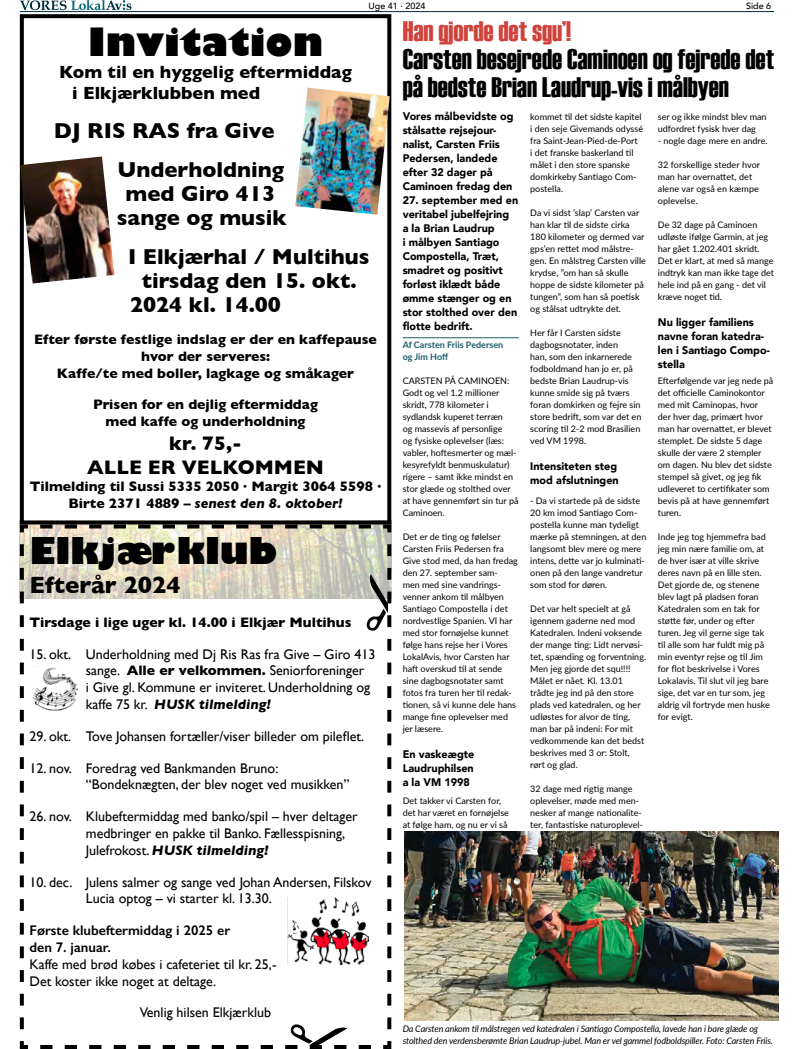
<style>
.page{position:relative;width:794px;height:1049px;background:#fff}
.page>*{position:absolute;margin:0;border:0;box-sizing:border-box;transform-origin:0 0}
.t1{font:800 38px "Gill Sans";color:#000}
.t2{font:800 36px "Gill Sans";color:#000}
.t3{font:28.1px/28px "Haettenschweiler";color:#000}
.t4{font:28.1px "Haettenschweiler";color:#d0433d}
.t5{font:700 24px "Gill Sans";color:#000}
.t6{font:700 22px/39px "Gill Sans";color:#000}
.t7{font:700 20px/24px "Gill Sans";color:#000;text-align:center}
.t8{font:700 18px/21.6px "Gill Sans";color:#000}
.t9{font:14px/16.8px "Gill Sans";color:#000}
.t10{font:700 14px/16.8px "Gill Sans";color:#000;text-align:center}
.t11{font:600 14px/16.8px "Gill Sans";color:#000}
.t12{font:900 11px/14px "Avenir";color:#000}
.t13{font:9px/12px "Lato";color:#000}
.t14{font:italic 9px/12px "Lato";letter-spacing:-.015em;color:#000}
.t15{font:700 9px/12px "Lato";color:#1e5e69}
.t16{font:500 9px "Avenir";color:#000}
.s1{font-style:italic}
.s2{font-weight:700}
.s3{font-weight:700;font-style:italic}
</style>
<div class="page">
<svg style="left:20px;top:0;width:111px;height:10px"></svg>
<hr style="left:20px;top:11px;width:754px;height:1px;background:#002a3e">
<div style="left:20px;top:14px;width:371px;height:510px;border:4px solid #000"></div>
<img style="left:295px;top:88px;width:95px;height:127px">
<img style="left:20px;top:156px;width:94px;height:127px">
<svg style="left:19px;top:522px;width:373px;height:527px"></svg>
<svg style="left:40px;top:538px;width:351px;height:511px"></svg>
<hr style="left:403px;top:337px;width:116px;height:1px;background:#1e5e69">
<img style="left:404px;top:831px;width:374px;height:189px">
<p class="t16" style="left:368px;top:-2px;width:58px">Uge 41 · 2024</p>
<p class="t16" style="left:746px;top:-2px;width:27px">Side 6</p>
<h1 class="t1" style="left:88px;top:12px;width:237px">Invitation</h1>
<h3 class="t8" style="left:72px;top:60px;width:281px;text-indent:-13px">Kom til en hyggelig eftermiddag i Elkjærklubben med</h3>
<h3 class="t6" style="left:117px;top:111px;width:168px;text-indent:-63px">DJ RIS RAS fra Give<br>Underholdning</h3>
<h3 class="t6" style="left:117px;top:181px;width:171px;line-height:24px;text-align:center">med Giro 413 sange og musik</h3>
<h3 class="t6" style="left:128px;top:237px;width:243px">I Elkjærhal / Multihus</h3>
<h3 class="t6" style="left:142px;top:261px;width:217px">tirsdag den 15. okt.</h3>
<h3 class="t6" style="left:130px;top:285px;width:152px">2024 kl. 14.00</h3>
<h3 class="t10" style="left:34px;top:331px;width:344px">Efter første festlige indslag er der en kaffepause hvor der serveres:<br>Kaffe/te med boller, lagkage og småkager</h3>
<h3 class="t10" style="left:93px;top:396px;width:226px">Prisen for en dejlig eftermiddag med kaffe og underholdning</h3>
<h3 class="t7" style="left:87px;top:431px;width:238px">kr. 75,-<br>ALLE ER VELKOMMEN</h3>
<h3 class="t10" style="left:30px;top:478px;width:353px">Tilmelding til Sussi 5335 2050 · Margit 3064 5598 ·<br>Birte 2371 4889 – <span class="s1">senest den 8. oktober!</span></h3>
<h2 class="t2" style="left:30px;top:523px;width:249px">Elkjærklub</h2>
<h3 class="t5" style="left:30px;top:566px;width:153px">Efterår 2024</h3>
<h3 class="t10" style="left:30px;top:613px;width:323px">Tirsdage i lige uger kl. 14.00 i Elkjær Multihus</h3>
<h3 class="t9" style="left:86px;top:645px;width:291px;text-indent:-56px">15. okt. Underholdning med Dj Ris Ras fra Give – Giro 413 sange. <span class="s2">Alle er velkommen.</span> Seniorforeninger<br>i Give gl. Kommune er inviteret. Underholdning og kaffe 75 kr. <span class="s3">HUSK tilmelding!</span></h3>
<h3 class="t9" style="left:30px;top:727px;width:336px">29. okt. Tove Johansen fortæller/viser billeder om pileflet.</h3>
<h3 class="t9" style="left:86px;top:759px;width:265px;text-indent:-56px">12. nov. Foredrag ved Bankmanden Bruno: “Bondeknægten, der blev noget ved musikken”</h3>
<h3 class="t9" style="left:86px;top:808px;width:273px;text-indent:-56px">26. nov. Klubeftermiddag med banko/spil – hver deltager medbringer en pakke til Banko. Fællesspisning,<br>Julefrokost. <span class="s3">HUSK tilmelding!</span></h3>
<h3 class="t9" style="left:86px;top:873px;width:287px;text-indent:-56px">10. dec. Julens salmer og sange ved Johan Andersen, Filskov<br>Lucia optog – vi starter kl. 13.30.</h3>
<h3 class="t11" style="left:30px;top:922px;width:202px">Første klubeftermiddag i 2025 er den 7. januar.</h3>
<h3 class="t9" style="left:30px;top:955px;width:248px">Kaffe med brød købes i cafeteriet til kr. 25,-<br>Det koster ikke noget at deltage.</h3>
<h3 class="t9" style="left:140px;top:1004px;width:133px">Venlig hilsen Elkjærklub</h3>
<h3 class="t4" style="left:403px;top:15px;width:170px">Han gjorde det sgu’!</h3>
<h3 class="t3" style="left:403px;top:44px;width:373px">Carsten besejrede Caminoen og fejrede det på bedste Brian Laudrup-vis i målbyen</h3>
<p class="t12" style="left:403px;top:109px;width:112px">Vores målbevidste og stålsatte rejsejour&shy;nalist, Carsten Friis<br>Pedersen, landede efter 32 dager på<br>Caminoen fredag den</p>
<p class="t12" style="left:403px;top:193px;width:117px">27. september med en veritabel jubelfejring<br>a la Brian Laudrup<br>i målbyen Santiago<br>Compostella, Træt, smadret og positivt forløst iklædt både ømme stænger og en stor stolthed over den flotte bedrift.</p>
<p class="t15" style="left:403px;top:338px;width:102px">Af Carsten Friis Pedersen og Jim Hoff</p>
<p class="t13" style="left:403px;top:374px;width:117px">CARSTEN PÅ CAMINOEN:<br>Godt og vel 1.2 millioner skridt, 778 kilometer i sydlandsk kuperet terræn<br>og massevis af personlige<br>og fysiske oplevelser (læs: vabler, hoftesmerter og mæl&shy;kesyrefyldt benmuskulatur) rigere – samt ikke mindst en stor glæde og stolthed over at have gennemført sin tur på<br>Caminoen.</p>
<p class="t13" style="left:403px;top:530px;width:117px">Det er de ting og følelser<br>Carsten Friis Pedersen fra<br>Give stod med, da han fredag den 27. september sam-<br>men med sine vandrings&shy;venner ankom til målbyen<br>Santiago Compostella i det nordvestlige Spanien. VI har med stor fornøjelse kunnet følge hans rejse her i Vores<br>LokalAvis, hvor Carsten har haft overskud til at sende sine dagbogsnotater samt fotos fra turen her til redak&shy;tionen, så vi kunne dele hans mange fine oplevelser med jer læsere.</p>
<p class="t12" style="left:403px;top:747px;width:73px;text-align:justify">En vaskeægte Laudruphilsen a la VM 1998</p>
<p class="t13" style="left:403px;top:794px;width:108px">Det takker vi Carsten for, det har været en fornøjelse at følge ham, og nu er vi så</p>
<p class="t13" style="left:530px;top:110px;width:114px">kommet til det sidste kapitel i den seje Givemands odyssé fra Saint-Jean-Pied-de-Port<br>i det franske baskerland til målet i den store spanske domkirkeby Santiago Com&shy;postella.</p>
<p class="t13" style="left:530px;top:206px;width:117px">Da vi sidst ’slap’ Carsten var han klar til de sidste cirka<br>180 kilometer og dermed var gps’en rettet mod målstre&shy;gen. En målstreg Carsten ville krydse, ”om han så skulle hoppe de sidste kilometer på tungen”, som han så poetisk og stålsat udtrykte det.</p>
<p class="t13" style="left:530px;top:326px;width:113px">Her får I Carsten sidste dagbogsnotater, inden<br>han, som den inkarnerede fodboldmand han jo er, på bedste Brian Laudrup-vis kunne smide sig på tværs foran domkirken og fejre sin store bedrift, som var det en scoring til 2-2 mod Brasilien ved VM 1998.</p>
<p class="t12" style="left:530px;top:459px;width:90px">Intensiteten steg mod afslutningen</p>
<p class="t13" style="left:530px;top:494px;width:118px">- Da vi startede på de sidste<br>20 km imod Santiago Com&shy;postella kunne man tydeligt mærke på stemningen, at den langsomt blev mere og mere intens, dette var jo kulminati&shy;onen på den lange vandretur som stod for døren.</p>
<p class="t13" style="left:530px;top:602px;width:117px">Det var helt specielt at gå igennem gaderne ned mod<br>Katedralen. Indeni voksende der mange ting: Lidt nervøsi&shy;tet, spænding og forventning.<br>Men jeg gjorde det squ!!!!<br>Målet er nået. Kl. 13.01 trådte jeg ind på den store plads ved katedralen, og her udløstes for alvor de ting, man bar på indeni: For mit vedkommende kan det bedst beskrives med 3 or: Stolt, rørt og glad.</p>
<p class="t13" style="left:530px;top:782px;width:114px">32 dage med rigtig mange oplevelser, møde med men&shy;nesker af mange nationalite&shy;ter, fantastiske naturoplevel-</p>
<p class="t13" style="left:658px;top:110px;width:110px">ser og ikke mindst blev man udfordret fysisk hver dag</p>
<p class="t13" style="left:658px;top:134px;width:111px">- nogle dage mere en andre.</p>
<p class="t13" style="left:658px;top:158px;width:104px">32 forskellige steder hvor man har overnattet, det alene var også en kæmpe oplevelse.</p>
<p class="t13" style="left:658px;top:218px;width:118px">De 32 dage på Caminoen udløste ifølge Garmin, at jeg har gået 1.202.401 skridt.<br>Det er klart, at med så mange indtryk kan man ikke tage det hele ind på en gang - det vil kræve noget tid.</p>
<p class="t12" style="left:658px;top:315px;width:113px">Nu ligger familiens navne foran katedra&shy;len i Santiago Compo&shy;stella</p>
<p class="t13" style="left:658px;top:374px;width:117px">Efterfølgende var jeg nede på det officielle Caminokontor med mit Caminopas, hvor der hver dag, primært hvor man har overnattet, er blevet stemplet. De sidste 5 dage skulle der være 2 stempler om dagen. Nu blev det sidste stempel så givet, og jeg fik udleveret to certifikater som bevis på at have gennemført turen.</p>
<p class="t13" style="left:658px;top:530px;width:114px">Inde jeg tog hjemmefra bad jeg min nære familie om, at de hver især at ville skrive deres navn på en lille sten.<br>Det gjorde de, og stenene blev lagt på pladsen foran<br>Katedralen som en tak for støtte før, under og efter turen. Jeg vil gerne sige tak til alle som har fuldt mig på min eventyr rejse og til Jim for flot beskrivelse i Vores<br>Lokalavis. Til slut vil jeg bare sige, det var en tur som, jeg aldrig vil fortryde men huske for evigt.</p>
<p class="t14" style="left:403px;top:1022px;width:372px">Da Carsten ankom til målstregen ved katedralen i Santiago Compostella, lavede han i bare glæde og stolthed den verdensberømte Brian Laudrup-jubel. Man er vel gammel fodboldspiller. Foto: Carsten Friis.</p>
</div>
